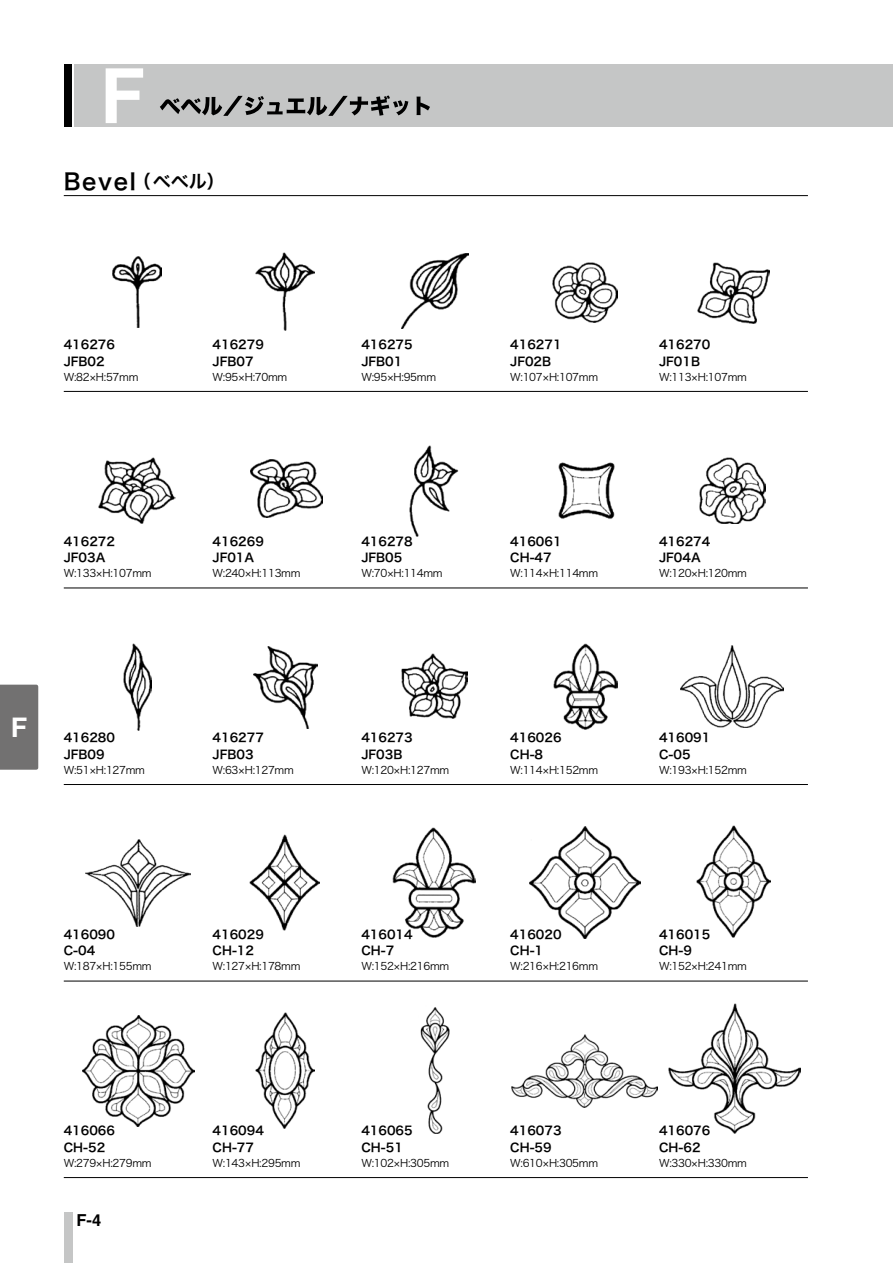
<style>
.page{position:relative;width:893px;height:1263px;background:#fff}
.page>*{position:absolute;margin:0;border:0;box-sizing:border-box;transform-origin:0 0}
.t1{font:700 27px "Helvetica";color:#fff}
.t2{font:22.5px "Hira Kaku Pro W6";letter-spacing:.07em;color:#000}
.t3{font:700 16.5px "Helvetica";color:#000}
.t4{font:12px/16.5px "Hira Kaku Pro W6";color:#000}
.t5{font:10.5px "Hira Kaku Pro W3";letter-spacing:-.03em;color:#000}
.s1{font-size:18px}
</style>
<div class="page">
<div style="left:64px;top:1212px;width:8px;height:51px;background:#c5c6c6"></div>
<div style="left:0;top:685px;width:38px;height:85px;background:#727171"></div>
<div style="left:74px;top:65px;width:819px;height:62px;background:#c5c6c6"></div>
<div style="left:65px;top:65px;width:7px;height:62px;background:#000"></div>
<svg style="left:106px;top:68px;width:37px;height:55px"></svg>
<svg style="left:160px;top:95px;width:248px;height:21px"></svg>
<svg style="left:416px;top:97px;width:14px;height:18px"></svg>
<hr style="left:64px;top:391px;width:744px;height:1px;background:#000">
<img style="left:112px;top:257px;width:50px;height:70px">
<img style="left:256px;top:252px;width:59px;height:79px">
<img style="left:402px;top:254px;width:66px;height:75px">
<img style="left:552px;top:262px;width:65px;height:60px">
<hr style="left:64px;top:195px;width:744px;height:1px;background:#000">
<img style="left:697px;top:263px;width:72px;height:61px">
<hr style="left:64px;top:588px;width:744px;height:1px;background:#000">
<img style="left:99px;top:458px;width:76px;height:66px">
<img style="left:250px;top:460px;width:72px;height:57px">
<img style="left:409px;top:445px;width:50px;height:91px">
<img style="left:558px;top:462px;width:57px;height:57px">
<img style="left:700px;top:457px;width:65px;height:66px">
<hr style="left:64px;top:784px;width:744px;height:1px;background:#000">
<img style="left:123px;top:643px;width:29px;height:87px">
<img style="left:253px;top:647px;width:64px;height:81px">
<img style="left:402px;top:653px;width:66px;height:66px">
<img style="left:553px;top:644px;width:64px;height:85px">
<img style="left:681px;top:645px;width:103px;height:82px">
<hr style="left:64px;top:981px;width:744px;height:1px;background:#000">
<img style="left:85px;top:840px;width:105px;height:87px">
<img style="left:250px;top:834px;width:70px;height:97px">
<img style="left:393px;top:828px;width:82px;height:109px">
<img style="left:529px;top:827px;width:112px;height:111px">
<img style="left:696px;top:825px;width:75px;height:113px">
<hr style="left:64px;top:1177px;width:744px;height:1px;background:#000">
<img style="left:83px;top:1015px;width:112px;height:111px">
<img style="left:256px;top:1012px;width:59px;height:117px">
<img style="left:420px;top:1007px;width:30px;height:126px">
<img style="left:512px;top:1035px;width:145px;height:72px">
<img style="left:669px;top:1004px;width:132px;height:129px">
<h2 class="t2" style="left:64px;top:161px;width:162px">Bevel<span class="s1">（ベベル）</span></h2>
<p class="t4" style="left:64px;top:336px;width:53px">416276<br>JFB02</p>
<p class="t5" style="left:64px;top:367px;width:76px">W:82×H:57mm</p>
<p class="t4" style="left:213px;top:336px;width:53px">416279<br>JFB07</p>
<p class="t5" style="left:213px;top:367px;width:76px">W:95×H:70mm</p>
<p class="t4" style="left:361px;top:336px;width:53px">416275<br>JFB01</p>
<p class="t5" style="left:361px;top:367px;width:76px">W:95×H:95mm</p>
<p class="t4" style="left:510px;top:336px;width:53px">416271<br>JF02B</p>
<p class="t5" style="left:510px;top:367px;width:89px">W:107×H:107mm</p>
<p class="t4" style="left:659px;top:336px;width:53px">416270<br>JF01B</p>
<p class="t5" style="left:659px;top:367px;width:89px">W:113×H:107mm</p>
<p class="t4" style="left:64px;top:532px;width:53px">416272<br>JF03A</p>
<p class="t5" style="left:64px;top:564px;width:89px">W:133×H:107mm</p>
<h1 class="t1" style="left:11px;top:703px;width:18px">F</h1>
<p class="t4" style="left:64px;top:729px;width:53px">416280<br>JFB09</p>
<p class="t5" style="left:64px;top:761px;width:83px">W:51×H:127mm</p>
<p class="t4" style="left:213px;top:532px;width:53px">416269<br>JF01A</p>
<p class="t5" style="left:213px;top:564px;width:89px">W:240×H:113mm</p>
<p class="t4" style="left:361px;top:532px;width:53px">416278<br>JFB05</p>
<p class="t5" style="left:361px;top:564px;width:83px">W:70×H:114mm</p>
<p class="t4" style="left:213px;top:729px;width:53px">416277<br>JFB03</p>
<p class="t5" style="left:213px;top:761px;width:83px">W:63×H:127mm</p>
<p class="t4" style="left:361px;top:729px;width:53px">416273<br>JF03B</p>
<p class="t5" style="left:361px;top:761px;width:89px">W:120×H:127mm</p>
<p class="t4" style="left:510px;top:532px;width:53px">416061<br>CH-47</p>
<p class="t5" style="left:510px;top:564px;width:89px">W:114×H:114mm</p>
<p class="t4" style="left:659px;top:532px;width:53px">416274<br>JF04A</p>
<p class="t5" style="left:659px;top:564px;width:89px">W:120×H:120mm</p>
<p class="t4" style="left:510px;top:729px;width:53px">416026<br>CH-8</p>
<p class="t5" style="left:510px;top:761px;width:89px">W:114×H:152mm</p>
<p class="t4" style="left:659px;top:729px;width:53px">416091<br>C-05</p>
<p class="t5" style="left:659px;top:761px;width:89px">W:193×H:152mm</p>
<p class="t4" style="left:64px;top:925px;width:53px">416090<br>C-04</p>
<p class="t5" style="left:64px;top:957px;width:89px">W:187×H:155mm</p>
<p class="t4" style="left:213px;top:925px;width:53px">416029<br>CH-12</p>
<p class="t5" style="left:213px;top:957px;width:89px">W:127×H:178mm</p>
<p class="t4" style="left:361px;top:925px;width:53px">416014<br>CH-7</p>
<p class="t5" style="left:361px;top:957px;width:89px">W:152×H:216mm</p>
<p class="t4" style="left:510px;top:925px;width:53px">416020<br>CH-1</p>
<p class="t5" style="left:510px;top:957px;width:89px">W:216×H:216mm</p>
<p class="t4" style="left:659px;top:925px;width:53px">416015<br>CH-9</p>
<p class="t5" style="left:659px;top:957px;width:89px">W:152×H:241mm</p>
<p class="t4" style="left:64px;top:1122px;width:53px">416066<br>CH-52</p>
<p class="t5" style="left:64px;top:1154px;width:89px">W:279×H:279mm</p>
<h3 class="t3" style="left:77px;top:1205px;width:26px">F-4</h3>
<p class="t4" style="left:213px;top:1122px;width:53px">416094<br>CH-77</p>
<p class="t5" style="left:213px;top:1154px;width:89px">W:143×H:295mm</p>
<p class="t4" style="left:361px;top:1122px;width:53px">416065<br>CH-51</p>
<p class="t5" style="left:361px;top:1154px;width:89px">W:102×H:305mm</p>
<p class="t4" style="left:510px;top:1122px;width:53px">416073<br>CH-59</p>
<p class="t5" style="left:510px;top:1154px;width:89px">W:610×H:305mm</p>
<p class="t4" style="left:659px;top:1122px;width:53px">416076<br>CH-62</p>
<p class="t5" style="left:659px;top:1154px;width:89px">W:330×H:330mm</p>
</div>
